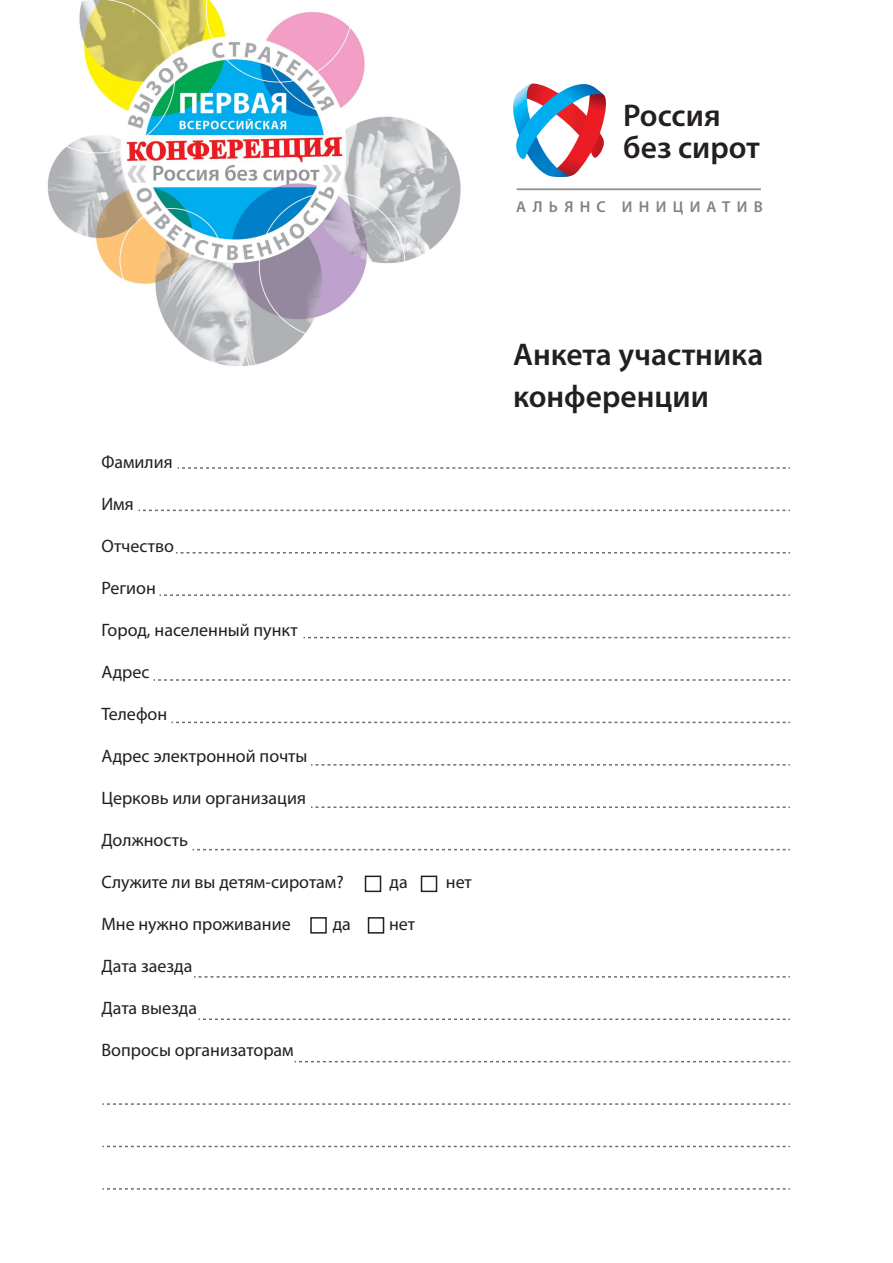
<style>
.page{position:relative;width:893px;height:1263px;background:#fff}
.page>*{position:absolute;margin:0;border:0;box-sizing:border-box;transform-origin:0 0}
.t1{font:600 31.5px/42px "Myriad Pro";color:#231f20}
.t2{font:18px "Myriad Pro";color:#231f20}
.t3{font:600 15.75px "Myriad Pro";letter-spacing:.4em;color:#808285}
</style>
<div class="page">
<img style="left:47px;top:0;width:503px;height:366px">
<svg style="left:178px;top:467px;width:612px;height:2px"></svg>
<svg style="left:139px;top:510px;width:651px;height:1px"></svg>
<svg style="left:176px;top:552px;width:614px;height:1px"></svg>
<svg style="left:160px;top:594px;width:630px;height:2px"></svg>
<svg style="left:304px;top:637px;width:486px;height:1px"></svg>
<svg style="left:154px;top:679px;width:636px;height:2px"></svg>
<svg style="left:172px;top:722px;width:618px;height:1px"></svg>
<svg style="left:311px;top:764px;width:479px;height:1px"></svg>
<svg style="left:311px;top:806px;width:479px;height:2px"></svg>
<svg style="left:193px;top:849px;width:597px;height:1px"></svg>
<svg style="left:194px;top:976px;width:596px;height:1px"></svg>
<svg style="left:199px;top:1018px;width:591px;height:2px"></svg>
<svg style="left:295px;top:1061px;width:495px;height:1px"></svg>
<svg style="left:103px;top:1103px;width:687px;height:2px"></svg>
<svg style="left:103px;top:1146px;width:687px;height:1px"></svg>
<svg style="left:103px;top:1188px;width:687px;height:1px"></svg>
<div style="left:365px;top:875px;width:16px;height:17px;border:2px solid #231f20"></div>
<div style="left:421px;top:875px;width:16px;height:17px;border:2px solid #231f20"></div>
<div style="left:310px;top:917px;width:17px;height:16px;border:2px solid #231f20"></div>
<div style="left:368px;top:917px;width:16px;height:16px;border:2px solid #231f20"></div>
<hr style="left:517px;top:188px;width:244px;height:2px;background:#939598">
<svg style="left:508px;top:84px;width:98px;height:93px"></svg>
<h1 class="t1" style="left:623px;top:98px;width:138px;line-height:32.2px">Россия без сирот</h1>
<p class="t3" style="left:516px;top:196px;width:248px">АЛЬЯНС ИНИЦИАТИВ</p>
<p class="t2" style="left:101px;top:451px;width:73px">Фамилия</p>
<p class="t2" style="left:101px;top:493px;width:34px">Имя</p>
<p class="t2" style="left:101px;top:535px;width:74px">Отчество</p>
<p class="t2" style="left:101px;top:577px;width:56px">Регион</p>
<p class="t2" style="left:101px;top:619px;width:198px">Город, населенный пункт</p>
<p class="t2" style="left:101px;top:661px;width:50px">Адрес</p>
<p class="t2" style="left:101px;top:703px;width:67px">Телефон</p>
<p class="t2" style="left:101px;top:745px;width:208px">Адрес электронной почты</p>
<p class="t2" style="left:101px;top:787px;width:206px">Церковь или организация</p>
<p class="t2" style="left:101px;top:829px;width:88px">Должность</p>
<p class="t2" style="left:101px;top:871px;width:244px">Служите ли вы детям-сиротам?</p>
<p class="t2" style="left:389px;top:871px;width:20px">да</p>
<p class="t2" style="left:446px;top:871px;width:28px">нет</p>
<p class="t2" style="left:101px;top:913px;width:191px">Мне нужно проживание</p>
<p class="t2" style="left:333px;top:913px;width:20px">да</p>
<p class="t2" style="left:389px;top:913px;width:28px">нет</p>
<p class="t2" style="left:101px;top:955px;width:93px">Дата заезда</p>
<p class="t2" style="left:101px;top:997px;width:97px">Дата выезда</p>
<p class="t2" style="left:101px;top:1039px;width:194px">Вопросы организаторам</p>
<h1 class="t1" style="left:513px;top:332px;width:252px">Анкета участника конференции</h1>
</div>
